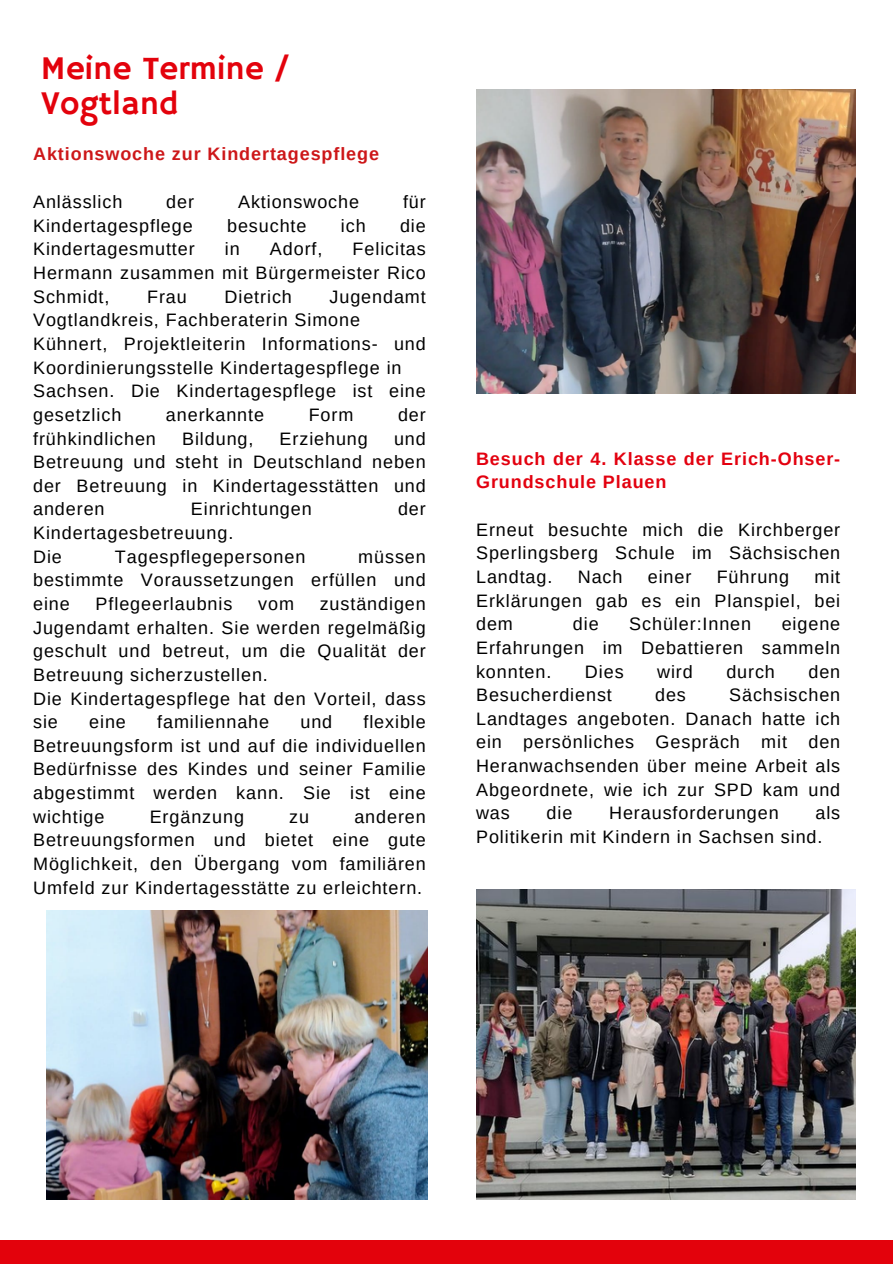
<style>
.page{position:relative;width:893px;height:1264px;background:#fff}
.page>*{position:absolute;margin:0;border:0;box-sizing:border-box;transform-origin:0 0}
.t1{font:33px/34.8px "Hammersmith One";color:#e3020c}
.t2{font:18px/23.7px "Arimo";letter-spacing:.05em;color:#000;text-align:justify}
.t3{font:700 18px/23.7px "Arimo";letter-spacing:.05em;color:#e3000f}
.t4{font:700 18px "Arimo";letter-spacing:.05em;color:#cd1719}
</style>
<div class="page">
<div style="left:0;top:1240px;width:892px;height:23px;background:#e3020c"></div>
<img style="left:47px;top:910px;width:380px;height:289px">
<img style="left:476px;top:889px;width:379px;height:310px">
<img style="left:476px;top:89px;width:379px;height:304px">
<p class="t1" style="left:41px;top:53px;width:249px">Meine Termine /<br>Vogtland</p>
<p class="t4" style="left:33px;top:143px;width:347px">Aktionswoche zur Kindertagespflege</p>
<p class="t2" style="left:33px;top:190px;width:91px">Anlässlich</p>
<p class="t2" style="left:166px;top:190px;width:29px">der</p>
<p class="t2" style="left:238px;top:190px;width:122px">Aktionswoche</p>
<p class="t2" style="left:403px;top:190px;width:24px">für</p>
<p class="t2" style="left:33px;top:214px;width:161px">Kindertagespflege</p>
<p class="t2" style="left:227px;top:214px;width:81px">besuchte</p>
<p class="t2" style="left:341px;top:214px;width:26px">ich</p>
<p class="t2" style="left:400px;top:214px;width:27px">die</p>
<p class="t2" style="left:33px;top:237px;width:163px">Kindertagesmutter</p>
<p class="t2" style="left:225px;top:237px;width:16px">in</p>
<p class="t2" style="left:270px;top:237px;width:54px">Adorf,</p>
<p class="t2" style="left:33px;top:237px;width:394px;text-indent:319px">Felicitas Hermann zusammen mit Bürgermeister Rico Schmidt,</p>
<p class="t2" style="left:33px;top:284px;width:394px;text-indent:296px">Jugendamt<br>Vogtlandkreis, Fachberaterin Simone</p>
<p class="t2" style="left:33px;top:332px;width:394px">Kühnert, Projektleiterin Informations- und<br>Koordinierungsstelle Kindertagespflege in</p>
<p class="t2" style="left:33px;top:379px;width:394px">Sachsen. Die Kindertagespflege ist eine gesetzlich</p>
<p class="t2" style="left:147px;top:284px;width:41px">Frau</p>
<p class="t2" style="left:224px;top:284px;width:69px">Dietrich</p>
<p class="t2" style="left:166px;top:403px;width:100px">anerkannte</p>
<p class="t2" style="left:309px;top:403px;width:46px">Form</p>
<p class="t2" style="left:398px;top:403px;width:29px">der</p>
<p class="t2" style="left:33px;top:426px;width:124px">frühkindlichen</p>
<p class="t2" style="left:182px;top:426px;width:73px">Bildung,</p>
<p class="t2" style="left:279px;top:426px;width:90px">Erziehung</p>
<p class="t2" style="left:33px;top:426px;width:394px;text-indent:361px">und Betreuung und steht in Deutschland neben der Betreuung in Kindertagesstätten und anderen</p>
<p class="t2" style="left:191px;top:497px;width:122px">Einrichtungen</p>
<p class="t2" style="left:398px;top:497px;width:29px">der</p>
<p class="t2" style="left:33px;top:521px;width:202px">Kindertagesbetreuung.</p>
<p class="t2" style="left:33px;top:544px;width:30px">Die</p>
<p class="t2" style="left:115px;top:544px;width:192px">Tagespflegepersonen</p>
<p class="t2" style="left:33px;top:544px;width:394px;text-indent:325px">müssen bestimmte Voraussetzungen erfüllen und eine</p>
<p class="t2" style="left:33px;top:592px;width:394px;text-indent:286px">zuständigen Jugendamt erhalten. Sie werden regelmäßig geschult und betreut, um die Qualität der Betreuung sicherzustellen.</p>
<p class="t2" style="left:33px;top:686px;width:394px">Die Kindertagespflege hat den Vorteil, dass sie</p>
<p class="t2" style="left:96px;top:592px;width:138px">Pflegeerlaubnis</p>
<p class="t2" style="left:258px;top:592px;width:37px">vom</p>
<p class="t2" style="left:33px;top:710px;width:394px;text-indent:330px">flexible Betreuungsform ist und auf die individuellen Bedürfnisse des Kindes und seiner Familie abgestimmt werden kann. Sie ist eine wichtige</p>
<p class="t2" style="left:89px;top:710px;width:38px">eine</p>
<p class="t2" style="left:157px;top:710px;width:113px">familiennahe</p>
<p class="t2" style="left:300px;top:710px;width:33px">und</p>
<p class="t2" style="left:33px;top:804px;width:394px;text-indent:321px">anderen Betreuungsformen und bietet eine gute Möglichkeit, den Übergang vom familiären Umfeld zur Kindertagesstätte zu erleichtern.</p>
<p class="t2" style="left:150px;top:804px;width:96px">Ergänzung</p>
<p class="t2" style="left:289px;top:804px;width:21px">zu</p>
<p class="t3" style="left:476px;top:446px;width:365px">Besuch der 4. Klasse der Erich-Ohser-<br>Grundschule Plauen</p>
<p class="t2" style="left:476px;top:517px;width:365px">Erneut besuchte mich die Kirchberger Sperlingsberg Schule im Sächsischen Landtag.</p>
<p class="t2" style="left:476px;top:565px;width:365px;text-indent:338px">mit Erklärungen gab es ein Planspiel, bei dem</p>
<p class="t2" style="left:577px;top:565px;width:46px">Nach</p>
<p class="t2" style="left:647px;top:565px;width:45px">einer</p>
<p class="t2" style="left:716px;top:565px;width:74px">Führung</p>
<p class="t2" style="left:476px;top:612px;width:365px;text-indent:305px">eigene Erfahrungen im Debattieren sammeln konnten.</p>
<p class="t2" style="left:573px;top:612px;width:27px">die</p>
<p class="t2" style="left:629px;top:612px;width:123px">Schüler:Innen</p>
<p class="t2" style="left:585px;top:659px;width:40px">Dies</p>
<p class="t2" style="left:657px;top:659px;width:37px">wird</p>
<p class="t2" style="left:726px;top:659px;width:50px">durch</p>
<p class="t2" style="left:808px;top:659px;width:33px">den</p>
<p class="t2" style="left:476px;top:683px;width:137px">Besucherdienst</p>
<p class="t2" style="left:655px;top:683px;width:32px">des</p>
<p class="t2" style="left:476px;top:683px;width:366px;text-indent:253px">Sächsischen Landtages angeboten. Danach hatte ich ein persönliches Gespräch mit den Heranwachsenden über meine Arbeit als Abgeordnete, wie ich zur SPD kam und was</p>
<p class="t2" style="left:476px;top:801px;width:365px;text-indent:339px">als<br>Politikerin mit Kindern in Sachsen sind.</p>
<p class="t2" style="left:546px;top:801px;width:27px">die</p>
<p class="t2" style="left:609px;top:801px;width:171px">Herausforderungen</p>
</div>
